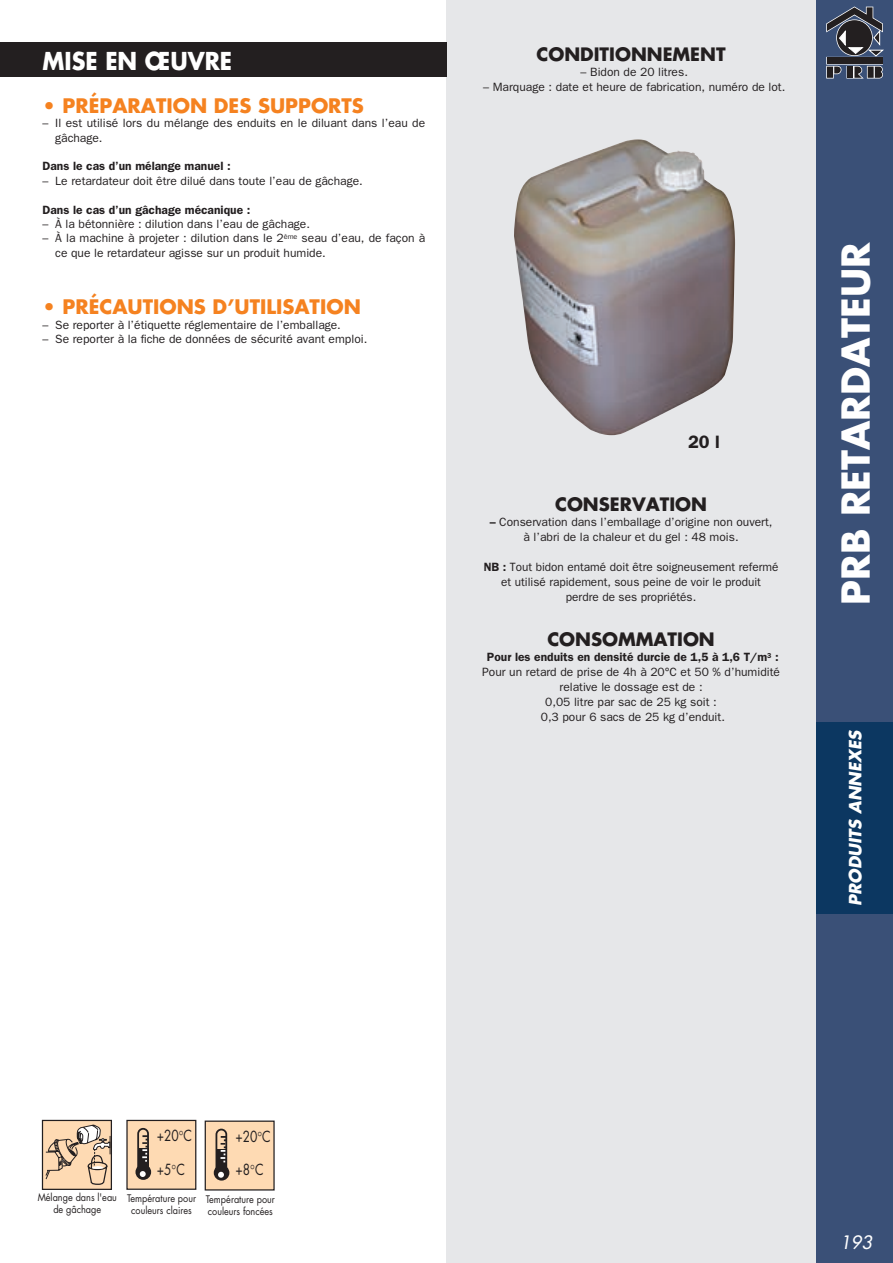
<style>
.page{position:relative;width:893px;height:1263px;background:#fff}
.page>*{position:absolute;margin:0;border:0;box-sizing:border-box;transform-origin:0 0}
.t1{font:700 37.5px "Futura";color:#fff}
.t2{font:700 24px "Futura";color:#fff;scale:.93 1}
.t3{font:700 19.5px "Futura";color:#f58220}
.t4{font:700 18px "Futura";color:#231f20}
.t5{font:italic 18px "Futura";color:#fff}
.t6{font:600 18px "Franklin Gothic";color:#231f20}
.t7{font:italic 700 16.5px "Futura";color:#fff}
.t8{font:14.85px "Futura";color:#231f20;scale:.8 1}
.t9{font:12px/15px "Franklin Gothic";color:#231f20;text-align:center}
.t10{font:600 12px "Franklin Gothic";color:#231f20}
.t11{font:10.2px/12px "Futura";color:#231f20;text-align:center;scale:.9 1}
.s1{font-weight:600}
</style>
<div class="page">
<div style="left:446px;top:0;width:404px;height:1263px;background:#e6e7e9"></div>
<div style="left:816px;top:0;width:77px;height:1263px;background:#3a5077"></div>
<div style="left:816px;top:723px;width:77px;height:191px;background:#0c3761"></div>
<div style="left:0;top:43px;width:446px;height:34px;background:#231f20"></div>
<div style="left:826px;top:66px;width:8px;height:13px;border:1px solid #fff"></div>
<div style="left:827px;top:58px;width:55px;height:6px;background:#231f20"></div>
<div style="left:827px;top:67px;width:6px;height:11px;background:#231f20"></div>
<svg style="left:833px;top:65px;width:9px;height:10px"></svg>
<div style="left:847px;top:67px;width:6px;height:11px;background:#231f20"></div>
<div style="left:868px;top:67px;width:6px;height:11px;background:#231f20"></div>
<svg style="left:853px;top:65px;width:11px;height:14px"></svg>
<svg style="left:873px;top:65px;width:10px;height:14px"></svg>
<svg style="left:826px;top:6px;width:57px;height:50px"></svg>
<div style="left:42px;top:1120px;width:69px;height:69px;background:#fedab3"></div>
<div style="left:42px;top:1120px;width:70px;height:70px;border:1px solid #231f20"></div>
<svg style="left:45px;top:1124px;width:66px;height:66px"></svg>
<div style="left:127px;top:1120px;width:69px;height:69px;background:#fedab3"></div>
<div style="left:126px;top:1120px;width:70px;height:70px;border:1px solid #231f20"></div>
<svg style="left:135px;top:1127px;width:17px;height:53px"></svg>
<div style="left:205px;top:1121px;width:69px;height:69px;background:#fedab3"></div>
<div style="left:205px;top:1120px;width:70px;height:70px;border:1px solid #231f20"></div>
<svg style="left:213px;top:1128px;width:17px;height:53px"></svg>
<img style="left:514px;top:139px;width:221px;height:296px">
<h2 class="t2" style="left:43px;top:44px;width:205px">MISE EN ŒUVRE</h2>
<h3 class="t3" style="left:43px;top:92px;width:323px">• PRÉPARATION DES SUPPORTS</h3>
<p class="t9" style="left:55px;top:116px;width:371px;line-height:14.4px;text-align:left;text-indent:-13px">– Il est utilisé lors du mélange des enduits en le diluant dans l’eau de gâchage.</p>
<p class="t10" style="left:43px;top:159px;width:190px">Dans le cas d’un mélange manuel :</p>
<p class="t9" style="left:43px;top:173px;width:322px">– Le retardateur doit être dilué dans toute l’eau de gâchage.</p>
<p class="t10" style="left:43px;top:202px;width:209px">Dans le cas d’un gâchage mécanique :</p>
<p class="t9" style="left:43px;top:216px;width:269px">– À la bétonnière : dilution dans l’eau de gâchage.</p>
<p class="t9" style="left:55px;top:231px;width:371px;line-height:14.4px;text-align:left;text-indent:-13px">– À la machine à projeter : dilution dans le 2<sup>ème</sup> seau d’eau, de façon à ce que le retardateur agisse sur un produit humide.</p>
<h3 class="t3" style="left:43px;top:294px;width:320px">• PRÉCAUTIONS D’UTILISATION</h3>
<p class="t9" style="left:43px;top:317px;width:300px">– Se reporter à l’étiquette réglementaire de l’emballage.</p>
<p class="t9" style="left:43px;top:331px;width:326px">– Se reporter à la fiche de données de sécurité avant emploi.</p>
<h3 class="t4" style="left:536px;top:42px;width:191px">CONDITIONNEMENT</h3>
<p class="t9" style="left:581px;top:64px;width:109px">– Bidon de 20 litres.</p>
<p class="t9" style="left:483px;top:79px;width:304px">– Marquage : date et heure de fabrication, numéro de lot.</p>
<h3 class="t6" style="left:688px;top:431px;width:33px">20 l</h3>
<h3 class="t4" style="left:555px;top:492px;width:153px">CONSERVATION</h3>
<p class="t9" style="left:490px;top:514px;width:284px"><span class="s1">–</span> Conservation dans l’emballage d’origine non ouvert, à l’abri de la chaleur et du gel : 48 mois.</p>
<p class="t9" style="left:484px;top:559px;width:296px"><span class="s1">NB :</span> Tout bidon entamé doit être soigneusement refermé et utilisé rapidement, sous peine de voir le produit perdre de ses propriétés.</p>
<h3 class="t4" style="left:547px;top:627px;width:169px">CONSOMMATION</h3>
<p class="t9" style="left:482px;top:649px;width:299px"><span class="s1">Pour les enduits en densité durcie de 1,5 à 1,6 T/m</span><sup>3</sup> <span class="s1">:<br></span>Pour un retard de prise de 4h à 20°C et 50 % d’humidité relative le dossage est de :<br>0,05 litre par sac de 25 kg soit :<br>0,3 pour 6 sacs de 25 kg d’enduit.</p>
<h1 class="t1" style="left:830px;top:605px;width:364px;rotate:-90deg">PRB RETARDATEUR</h1>
<h3 class="t7" style="left:844px;top:906px;width:178px;rotate:-90deg">PRODUITS ANNEXES</h3>
<p class="t8" style="left:157px;top:1125px;width:46px">+20 C</p>
<p class="t8" style="left:157px;top:1159px;width:37px">+5 C</p>
<p class="t11" style="left:38px;top:1191px;width:90px">Mélange dans l'eau de gâchage</p>
<p class="t11" style="left:127px;top:1192px;width:78px">Température pour couleurs claires</p>
<p class="t8" style="left:235px;top:1127px;width:46px">+20 C</p>
<p class="t8" style="left:236px;top:1159px;width:37px">+8 C</p>
<p class="t11" style="left:206px;top:1193px;width:78px;text-align:left">Température pour couleurs foncées</p>
<h3 class="t5" style="left:840px;top:1230px;width:33px">193</h3>
</div>
